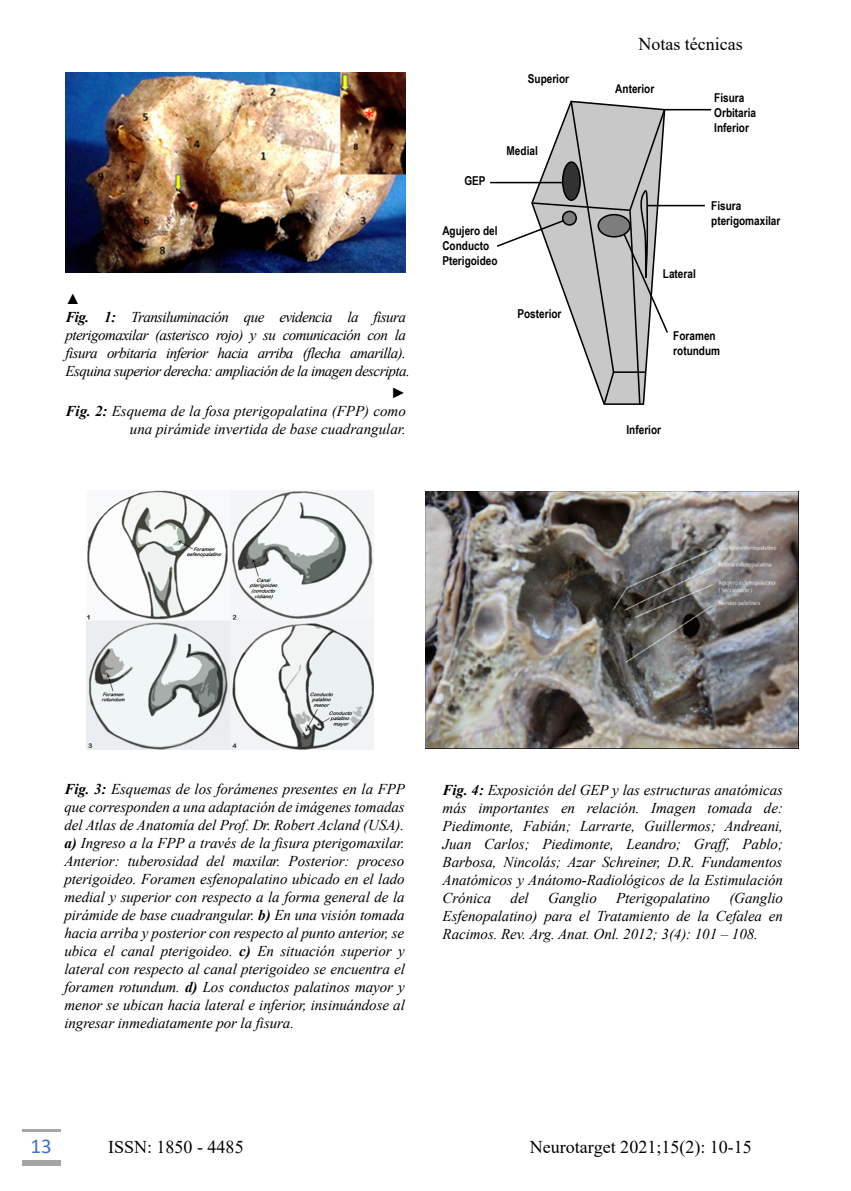
<style>
.page{position:relative;width:851px;height:1191px;background:#fff}
.page>*{position:absolute;margin:0;border:0;box-sizing:border-box;transform-origin:0 0}
.t1{font:21px "Calibri";color:#4472c4}
.t2{font:18px "Times New Roman";color:#000}
.t3{font:italic 15px/18px "Times New Roman";letter-spacing:-.005em;color:#000;text-align:justify}
.t4{font:italic 15px/18px "Times New Roman";letter-spacing:-.035em;color:#000}
.t5{font:700 12.3px/15px "Arial Narrow";color:#000}
.s1{font-weight:700}
</style>
<div class="page">
<img style="left:65px;top:72px;width:341px;height:200px">
<hr style="left:490px;top:182px;width:72px;height:1px;background:#000">
<svg style="left:495px;top:100px;width:174px;height:305px"></svg>
<hr style="left:647px;top:205px;width:57px;height:1px;background:#000">
<hr style="left:664px;top:109px;width:47px;height:1px;background:#000">
<svg style="left:478px;top:748px;width:187px;height:1px"></svg>
<img style="left:86px;top:490px;width:288px;height:260px">
<img style="left:425px;top:492px;width:372px;height:256px">
<hr style="left:23px;top:1129px;width:38px;height:2px;background:#a5a5a5">
<div style="left:23px;top:1159px;width:38px;height:6px;background:#a5a5a5"></div>
<p class="t4" style="left:65px;top:289px;width:346px"><span class="s1">▲<br>Fig. 1:</span> Transiluminación que evidencia la fisura pterigomaxilar (asterisco rojo) y su comunicación con la fisura orbitaria inferior hacia arriba (flecha amarilla).<br>Esquina superior derecha: ampliación de la imagen descripta.</p>
<p class="t3" style="left:65px;top:384px;width:342px;text-align:right"><span class="s1">►<br>Fig. 2:</span> Esquema de la fosa pterigopalatina (FPP) como una pirámide invertida de base cuadrangular.</p>
<p class="t5" style="left:527px;top:71px;width:43px">Superior</p>
<p class="t5" style="left:464px;top:172px;width:23px">GEP</p>
<p class="t5" style="left:506px;top:143px;width:33px">Medial</p>
<p class="t5" style="left:442px;top:223px;width:57px">Agujero del<br>Conducto<br>Pterigoideo</p>
<p class="t5" style="left:517px;top:305px;width:46px">Posterior</p>
<p class="t2" style="left:638px;top:31px;width:106px">Notas técnicas</p>
<p class="t5" style="left:615px;top:80px;width:41px">Anterior</p>
<p class="t5" style="left:714px;top:89px;width:43px">Fisura<br>Orbitaria<br>Inferior</p>
<p class="t5" style="left:662px;top:265px;width:34px">Lateral</p>
<p class="t5" style="left:711px;top:197px;width:71px">Fisura pterigomaxilar</p>
<p class="t5" style="left:673px;top:328px;width:48px">Foramen rotundum</p>
<p class="t5" style="left:626px;top:422px;width:36px">Inferior</p>
<p class="t3" style="left:64px;top:779px;width:342px"><span class="s1">Fig. 3:</span> Esquemas de los forámenes presentes en la FPP que corresponden a una adaptación de imágenes tomadas del Atlas de Anatomía del Prof. Dr. Robert Acland (USA). <span class="s1">a)</span> Ingreso a la FPP a través de la fisura pterigomaxilar.<br>Anterior: tuberosidad del maxilar. Posterior: proceso pterigoideo. Foramen esfenopalatino ubicado en el lado medial y superior con respecto a la forma general de la pirámide de base cuadrangular. <span class="s1">b)</span> En una visión tomada hacia arriba y posterior con respecto al punto anterior, se ubica el canal pterigoideo. <span class="s1">c)</span> En situación superior y lateral con respecto al canal pterigoideo se encuentra el foramen rotundum. <span class="s1">d)</span> Los conductos palatinos mayor y menor se ubican hacia lateral e inferior, insinuándose al ingresar inmediatamente por la fisura.</p>
<p class="t3" style="left:442px;top:780px;width:342px"><span class="s1">Fig. 4:</span> Exposición del GEP y las estructuras anatómicas más importantes en relación. Imagen tomada de:<br>Piedimonte, Fabián; Larrarte, Guillermos; Andreani, Juan Carlos; Piedimonte, Leandro; Graff, Pablo; Barbosa, Nincolás; Azar Schreiner, D.R. Fundamentos Anatómicos y Anátomo-Radiológicos de la Estimulación Crónica</p>
<p class="t3" style="left:442px;top:888px;width:342px;text-indent:287px">(Ganglio Esfenopalatino) para el Tratamiento de la Cefalea en Racimos. Rev. Arg. Anat. Onl. 2012; 3(4): 101 – 108.</p>
<p class="t3" style="left:510px;top:888px;width:20px">del</p>
<p class="t3" style="left:548px;top:888px;width:50px">Ganglio</p>
<p class="t3" style="left:616px;top:888px;width:95px">Pterigopalatino</p>
<h1 class="t1" style="left:31px;top:1131px;width:23px">13</h1>
<p class="t2" style="left:108px;top:1134px;width:137px">ISSN: 1850 - 4485</p>
<p class="t2" style="left:529px;top:1134px;width:223px">Neurotarget 2021;15(2): 10-15</p>
</div>
